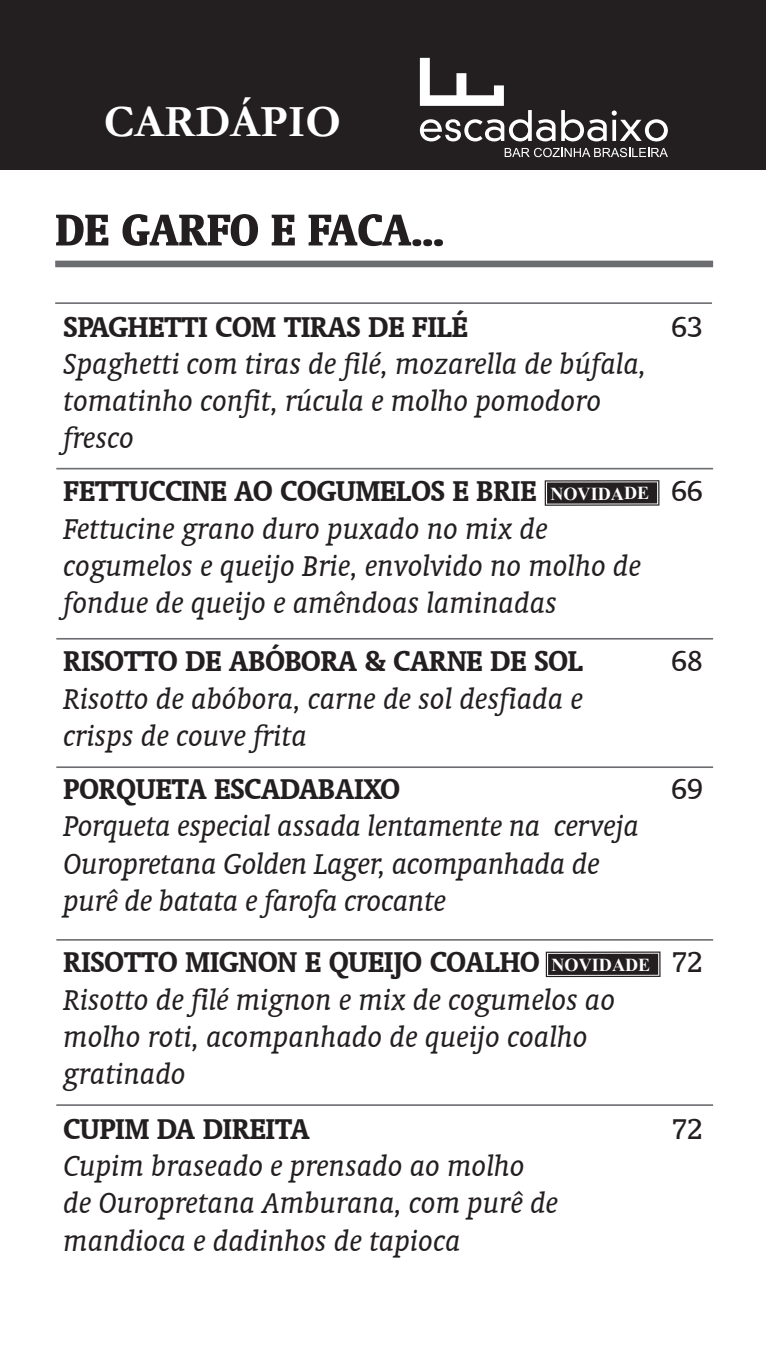
<style>
.page{position:relative;width:766px;height:1361px;background:#fff}
.page>*{position:absolute;margin:0;border:0;box-sizing:border-box;transform-origin:0 0}
.t1{font:700 condensed 50.85px "Oranda BT";color:#231f20}
.t2{font:700 45px "Garamond";color:#fff}
.t3{font:italic 32.4px/37.2px "Oranda BT";color:#231f20}
.t4{font:700 32.4px "Oranda BT";color:#231f20}
.t5{font:32.4px "Oranda BT";color:#231f20}
.t6{font:700 18.15px "Times New Roman";letter-spacing:-.005em;color:#fff}
</style>
<div class="page">
<div style="left:0;top:0;width:765px;height:170px;background:#231f20"></div>
<svg style="left:561px;top:110px;width:106px;height:31px"></svg>
<svg style="left:420px;top:58px;width:135px;height:83px"></svg>
<svg style="left:504px;top:148px;width:163px;height:9px"></svg>
<div style="left:55px;top:261px;width:658px;height:6px;background:#6c6d70"></div>
<hr style="left:55px;top:302px;width:656px;height:2px;background:#6c6d70">
<hr style="left:56px;top:468px;width:657px;height:1px;background:#6c6d70">
<hr style="left:56px;top:638px;width:657px;height:1px;background:#6c6d70">
<hr style="left:56px;top:766px;width:657px;height:2px;background:#6c6d70">
<hr style="left:56px;top:939px;width:657px;height:1px;background:#6c6d70">
<hr style="left:56px;top:1104px;width:657px;height:2px;background:#6c6d70">
<svg style="left:544px;top:480px;width:115px;height:26px;background:#3c3839"></svg>
<svg style="left:545px;top:951px;width:115px;height:26px;background:#3c393a"></svg>
<h2 class="t2" style="left:104px;top:95px;width:239px">CARDÁPIO</h2>
<p class="t1" style="left:55px;top:199px;width:389px">DE GARFO E FACA...</p>
<p class="t4" style="left:64px;top:307px;width:406px">SPAGHETTI COM TIRAS DE FILÉ</p>
<p class="t3" style="left:64px;top:345px;width:584px">Spaghetti com tiras de filé, mozarella de búfala, tomatinho confit, rúcula e molho pomodoro fresco</p>
<p class="t4" style="left:64px;top:472px;width:474px">FETTUCCINE AO COGUMELOS E BRIE</p>
<p class="t3" style="left:64px;top:509px;width:579px">Fettucine grano duro puxado no mix de cogumelos e queijo Brie, envolvido no molho de fondue de queijo e amêndoas laminadas</p>
<p class="t6" style="left:550px;top:481px;width:101px">NOVIDADE</p>
<p class="t4" style="left:64px;top:642px;width:520px">RISOTTO DE ABÓBORA &amp; CARNE DE SOL</p>
<p class="t3" style="left:64px;top:679px;width:521px">Risotto de abóbora, carne de sol desfiada e crisps de couve frita</p>
<p class="t4" style="left:64px;top:769px;width:338px">PORQUETA ESCADABAIXO</p>
<p class="t3" style="left:64px;top:807px;width:577px">Porqueta especial assada lentamente na cerveja<br>Ouropretana Golden Lager, acompanhada de purê de batata e farofa crocante</p>
<p class="t4" style="left:64px;top:943px;width:477px">RISOTTO MIGNON E QUEIJO COALHO</p>
<p class="t3" style="left:64px;top:980px;width:553px">Risotto de filé mignon e mix de cogumelos ao molho roti, acompanhado de queijo coalho gratinado</p>
<p class="t6" style="left:551px;top:952px;width:101px">NOVIDADE</p>
<p class="t4" style="left:64px;top:1109px;width:247px">CUPIM DA DIREITA</p>
<p class="t3" style="left:64px;top:1147px;width:496px">Cupim braseado e prensado ao molho de Ouropretana Amburana, com purê de mandioca e dadinhos de tapioca</p>
<p class="t5" style="left:671px;top:308px;width:33px">63</p>
<p class="t5" style="left:671px;top:473px;width:33px">66</p>
<p class="t5" style="left:671px;top:643px;width:33px">68</p>
<p class="t5" style="left:671px;top:770px;width:33px">69</p>
<p class="t5" style="left:671px;top:944px;width:33px">72</p>
<p class="t5" style="left:671px;top:1110px;width:33px">72</p>
</div>
